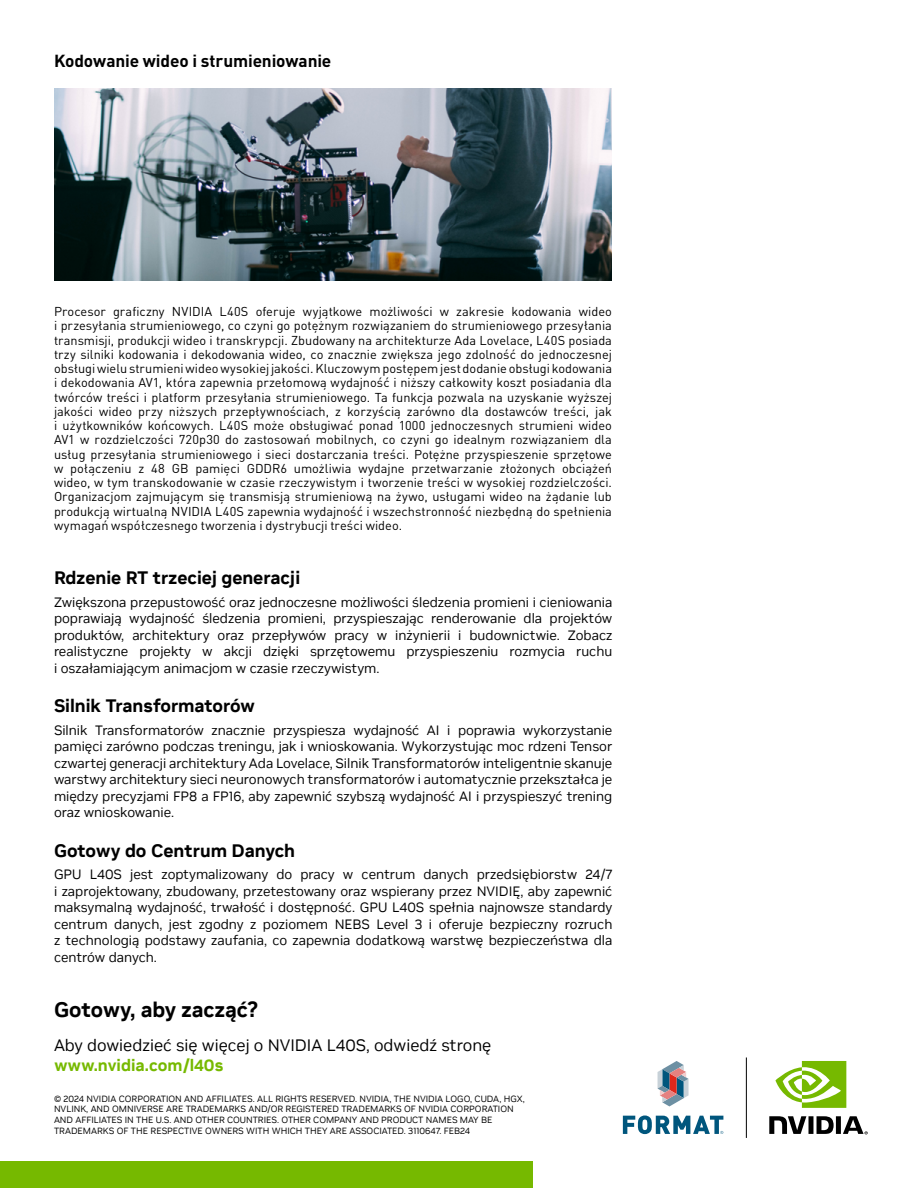
<style>
.page{position:relative;width:918px;height:1188px;background:#fff}
.page>*{position:absolute;margin:0;border:0;box-sizing:border-box;transform-origin:0 0}
.t1{font:700 21px "NVIDIA Sans";color:#000}
.t2{font:700 18px "NVIDIA Sans";color:#000}
.t3{font:700 17.25px "DIN Pro";letter-spacing:-.01em;color:#000}
.t4{font:16.5px "NVIDIA Sans";color:#000}
.t5{font:700 16.5px "NVIDIA Sans";color:#76b900}
.t6{font:13.5px/16.5px "NVIDIA Sans";color:#000;text-align:justify}
.t7{font:12.75px/14.2px "DIN Pro";color:#000;text-align:justify}
.t8{font:9px/10.8px "NVIDIA Sans";color:#000}
</style>
<div class="page">
<svg style="left:769px;top:1116px;width:99px;height:18px"></svg>
<svg style="left:775px;top:1061px;width:71px;height:47px"></svg>
<hr style="left:746px;top:1058px;width:1px;height:80px;background:#000">
<svg style="left:623px;top:1116px;width:100px;height:18px"></svg>
<svg style="left:658px;top:1061px;width:31px;height:45px"></svg>
<div style="left:0;top:1161px;width:532px;height:27px;background:#76b900"></div>
<img style="left:54px;top:89px;width:558px;height:191px">
<h3 class="t3" style="left:54px;top:49px;width:279px">Kodowanie wideo i strumieniowanie</h3>
<p class="t7" style="left:54px;top:304px;width:560px">Procesor graficzny NVIDIA L40S oferuje wyjątkowe możliwości w zakresie kodowania wideo i przesyłania strumieniowego, co czyni go potężnym rozwiązaniem do strumieniowego przesyłania transmisji, produkcji wideo i transkrypcji. Zbudowany na architekturze Ada Lovelace, L40S posiada trzy silniki kodowania i dekodowania wideo, co znacznie zwiększa jego zdolność do jednoczesnej obsługi wielu strumieni wideo wysokiej jakości. Kluczowym postępem jest dodanie obsługi kodowania i dekodowania AV1, która zapewnia przełomową wydajność i niższy całkowity koszt posiadania dla twórców treści i platform przesyłania strumieniowego. Ta funkcja pozwala na uzyskanie wyższej jakości wideo przy niższych przepływnościach, z korzyścią zarówno dla dostawców treści, jak i użytkowników końcowych. L40S może obsługiwać ponad 1000 jednoczesnych strumieni wideo AV1 w rozdzielczości 720p30 do zastosowań mobilnych, co czyni go idealnym rozwiązaniem dla usług przesyłania strumieniowego i sieci dostarczania treści. Potężne przyspieszenie sprzętowe w połączeniu z 48 GB pamięci GDDR6 umożliwia wydajne przetwarzanie złożonych obciążeń wideo, w tym transkodowanie w czasie rzeczywistym i tworzenie treści w wysokiej rozdzielczości.<br>Organizacjom zajmującym się transmisją strumieniową na żywo, usługami wideo na żądanie lub produkcją wirtualną NVIDIA L40S zapewnia wydajność i wszechstronność niezbędną do spełnienia wymagań współczesnego tworzenia i dystrybucji treści wideo.</p>
<h2 class="t2" style="left:54px;top:567px;width:248px">Rdzenie RT trzeciej generacji</h2>
<p class="t6" style="left:54px;top:594px;width:560px">Zwiększona przepustowość oraz jednoczesne możliwości śledzenia promieni i cieniowania poprawiają wydajność śledzenia promieni, przyspieszając renderowanie dla projektów produktów, architektury oraz przepływów pracy w inżynierii i budownictwie. Zobacz realistyczne projekty w akcji dzięki sprzętowemu przyspieszeniu rozmycia ruchu i oszałamiającym animacjom w czasie rzeczywistym.</p>
<h2 class="t2" style="left:54px;top:695px;width:203px">Silnik Transformatorów</h2>
<p class="t6" style="left:54px;top:722px;width:560px">Silnik Transformatorów znacznie przyspiesza wydajność AI i poprawia wykorzystanie pamięci zarówno podczas treningu, jak i wnioskowania. Wykorzystując moc rdzeni Tensor czwartej generacji architektury Ada Lovelace, Silnik Transformatorów inteligentnie skanuje warstwy architektury sieci neuronowych transformatorów i automatycznie przekształca je między precyzjami FP8 a FP16, aby zapewnić szybszą wydajność AI i przyspieszyć trening oraz wnioskowanie.</p>
<h2 class="t2" style="left:54px;top:840px;width:243px">Gotowy do Centrum Danych</h2>
<p class="t6" style="left:54px;top:866px;width:560px">GPU L40S jest zoptymalizowany do pracy w centrum danych przedsiębiorstw 24/7 i zaprojektowany, zbudowany, przetestowany oraz wspierany przez NVIDIĘ, aby zapewnić maksymalną wydajność, trwałość i dostępność. GPU L40S spełnia najnowsze standardy centrum danych, jest zgodny z poziomem NEBS Level 3 i oferuje bezpieczny rozruch z technologią podstawy zaufania, co zapewnia dodatkową warstwę bezpieczeństwa dla centrów danych.</p>
<h1 class="t1" style="left:54px;top:997px;width:206px">Gotowy, aby zacząć?</h1>
<p class="t4" style="left:54px;top:1035px;width:439px">Aby dowiedzieć się więcej o NVIDIA L40S, odwiedź stronę</p>
<p class="t5" style="left:54px;top:1055px;width:171px">www.nvidia.com/l40s</p>
<p class="t8" style="left:54px;top:1093px;width:472px">© 2024 NVIDIA CORPORATION AND AFFILIATES. ALL RIGHTS RESERVED. NVIDIA, THE NVIDIA LOGO, CUDA, HGX, NVLINK, AND OMNIVERSE ARE TRADEMARKS AND/OR REGISTERED TRADEMARKS OF NVIDIA CORPORATION AND AFFILIATES IN THE U.S. AND OTHER COUNTRIES. OTHER COMPANY AND PRODUCT NAMES MAY BE TRADEMARKS OF THE RESPECTIVE OWNERS WITH WHICH THEY ARE ASSOCIATED. 3110647. FEB24</p>
</div>
